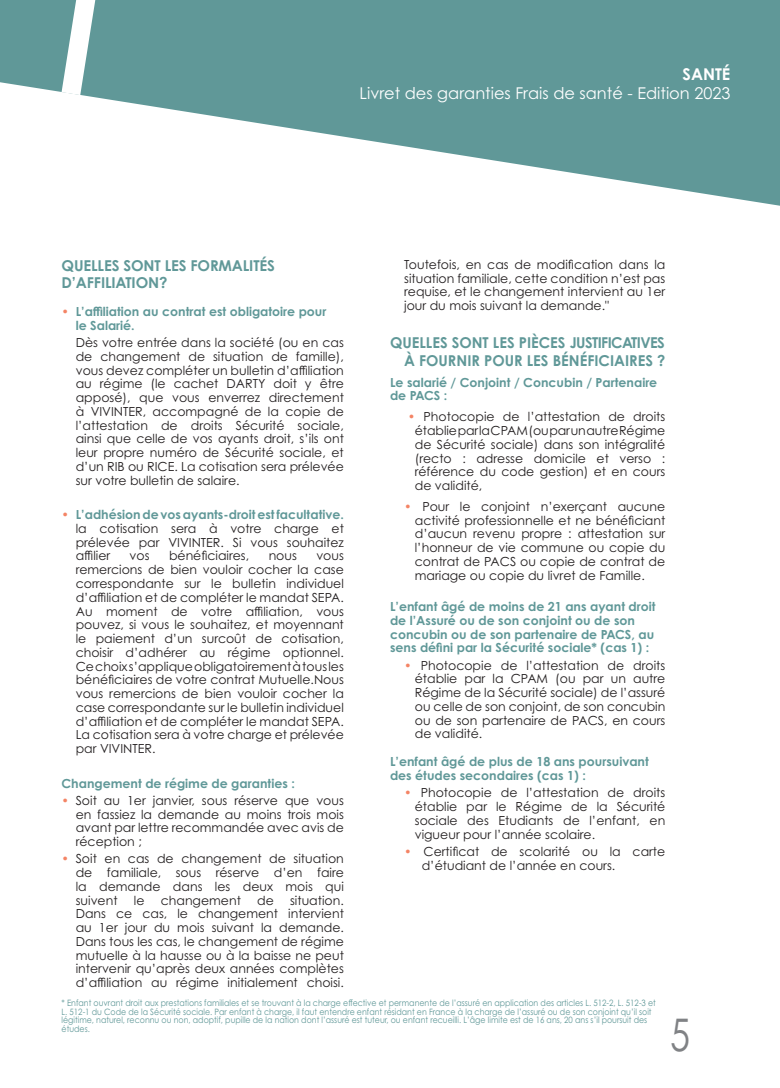
<style>
.page{position:relative;width:780px;height:1088px;background:#fff}
.page>*{position:absolute;margin:0;border:0;box-sizing:border-box;transform-origin:0 0}
.t1{font:45px "Century Gothic Pro";color:#808285;scale:.8 1}
.t2{font:16.25px "Century Gothic Pro";color:#fff}
.t3{font:700 16.25px "Century Gothic Pro";color:#fff}
.t4{font:700 15px/17.5px "Century Gothic Pro";letter-spacing:-.01em;color:#609898}
.t5{font:12.5px/13.8px "Century Gothic Pro";color:#231f20;text-align:justify}
.t6{font:700 12.5px/13.8px "Century Gothic Pro";color:#609898}
.Renvois{font:8.75px/8.8px "Century Gothic Pro";color:#609898;scale:.9 1}
.s1{font-weight:400;color:#f48465}
.s2{color:#f48465}
.s3{font-weight:700;color:#609898}
</style>
<div class="page">
<svg style="left:0;top:0;width:780px;height:206px;fill:#609898"></svg>
<svg style="left:62px;top:0;width:52px;height:95px"></svg>
<h2 class="t3" style="left:682px;top:64px;width:49px">SANTÉ</h2>
<h2 class="t2" style="left:359px;top:84px;width:372px">Livret des garanties Frais de santé - Edition 2023</h2>
<h4 class="t4" style="left:62px;top:256px;width:215px">QUELLES SONT LES FORMALITÉS<br>D’AFFILIATION?</h4>
<h3 class="t6" style="left:76px;top:304px;width:252px;text-indent:-14px"><span class="s1">•</span> L’affiliation au contrat est obligatoire pour le Salarié.</h3>
<h3 class="t5" style="left:76px;top:336px;width:270px">Dès votre entrée dans la société (ou en cas de changement de situation de famille), vous devez compléter un bulletin d’affiliation au régime (le cachet DARTY doit y être apposé), que vous enverrez directement à VIVINTER, accompagné de la copie de l’attestation de droits Sécurité sociale, ainsi que celle de vos ayants droit, s’ils ont leur propre numéro de Sécurité sociale, et d’un RIB ou RICE. La cotisation sera prélevée sur votre bulletin de salaire.</h3>
<h3 class="t5" style="left:76px;top:508px;width:270px;text-indent:-14px"><span class="s2">•</span> <span class="s3">L’adhésion de vos ayants-droit est facultative. </span>la cotisation sera à votre charge et prélevée par VIVINTER. Si vous souhaitez affilier</h3>
<h3 class="t5" style="left:130px;top:549px;width:21px">vos</h3>
<h3 class="t5" style="left:169px;top:549px;width:82px">bénéficiaires,</h3>
<h3 class="t5" style="left:269px;top:549px;width:30px">nous</h3>
<h3 class="t5" style="left:76px;top:549px;width:270px;text-indent:240px">vous remercions de bien vouloir cocher la case correspondante sur le bulletin individuel d’affiliation et de compléter le mandat SEPA.<br>Au moment de votre affiliation, vous pouvez, si vous le souhaitez, et moyennant le paiement d’un surcoût de cotisation, choisir d’adhérer au régime optionnel.<br>Ce choix s’applique obligatoirement à tous les bénéficiaires de votre contrat Mutuelle.Nous vous remercions de bien vouloir cocher la case correspondante sur le bulletin individuel d’affiliation et de compléter le mandat SEPA.<br>La cotisation sera à votre charge et prélevée par VIVINTER.</h3>
<h3 class="t6" style="left:62px;top:776px;width:235px">Changement de régime de garanties :</h3>
<h3 class="t5" style="left:76px;top:793px;width:270px;text-indent:-14px"><span class="s2">•</span> Soit au 1er janvier, sous réserve que vous en fassiez la demande au moins trois mois avant par lettre recommandée avec avis de réception ;</h3>
<h3 class="t5" style="left:76px;top:852px;width:270px;text-indent:-14px"><span class="s2">•</span> Soit en cas de changement de situation de familiale, sous réserve d’en faire la demande dans les deux mois qui suivent</h3>
<h3 class="t5" style="left:76px;top:893px;width:270px;text-indent:214px">situation.<br>Dans ce cas, le changement intervient au 1er jour du mois suivant la demande.<br>Dans tous les cas, le changement de régime mutuelle à la hausse ou à la baisse ne peut intervenir qu’après deux années complètes d’affiliation au régime initialement choisi.</h3>
<h3 class="t5" style="left:134px;top:893px;width:12px">le</h3>
<h3 class="t5" style="left:161px;top:893px;width:82px">changement</h3>
<h3 class="t5" style="left:257px;top:893px;width:18px">de</h3>
<h3 class="t5" style="left:404px;top:257px;width:263px">Toutefois, en cas de modification dans la situation familiale, cette condition n’est pas requise, et le changement intervient au 1er jour du mois suivant la demande."</h3>
<h3 class="t4" style="left:390px;top:334px;width:277px;text-align:right">QUELLES SONT LES PIÈCES JUSTIFICATIVES<br>À FOURNIR POUR LES BÉNÉFICIAIRES ?</h3>
<h3 class="t6" style="left:390px;top:375px;width:269px">Le salarié / Conjoint / Concubin / Partenaire de PACS :</h3>
<h3 class="t5" style="left:415px;top:410px;width:252px;text-indent:-7px"><span class="s2">•</span> Photocopie de l’attestation de droits établie par la CPAM (ou par un autre Régime de Sécurité sociale) dans son intégralité (recto : adresse domicile et verso : référence du code gestion) et en cours de validité,</h3>
<h3 class="t5" style="left:415px;top:499px;width:252px;text-indent:-11px"><span class="s2">•</span> Pour le conjoint n’exerçant aucune activité professionnelle et ne bénéficiant d’aucun revenu propre : attestation sur l’honneur de vie commune ou copie du contrat de PACS ou copie de contrat de mariage ou copie du livret de Famille.</h3>
<h3 class="t6" style="left:390px;top:599px;width:267px">L’enfant âgé de moins de 21 ans ayant droit de l’Assuré ou de son conjoint ou de son concubin ou de son partenaire de PACS, au sens défini par la Sécurité sociale* (cas 1) :</h3>
<h3 class="t5" style="left:415px;top:658px;width:252px;text-indent:-11px"><span class="s2">•</span> Photocopie de l’attestation de droits établie par la CPAM (ou par un autre Régime de la Sécurité sociale) de l’assuré ou celle de son conjoint, de son concubin ou de son partenaire de PACS, en cours de validité.</h3>
<h3 class="t6" style="left:390px;top:755px;width:260px">L’enfant âgé de plus de 18 ans poursuivant des études secondaires (cas 1) :</h3>
<h3 class="t5" style="left:415px;top:786px;width:252px;text-indent:-11px"><span class="s2">•</span> Photocopie de l’attestation de droits établie par le Régime de la Sécurité sociale des Etudiants de l’enfant, en vigueur pour l’année scolaire.</h3>
<h3 class="t5" style="left:421px;top:844px;width:245px;text-indent:-18px"><span class="s2">•</span> Certificat de scolarité ou la carte d’étudiant de l’année en cours.</h3>
<p class="Renvois" style="left:62px;top:998px;width:662px">* Enfant ouvrant droit aux prestations familiales et se trouvant à la charge effective et permanente de l’assuré en application des articles L. 512-2, L. 512-3 et L. 512-1 du Code de la Sécurité sociale. Par enfant à charge, il faut entendre enfant résidant en France à la charge de l’assuré ou de son conjoint qu’il soit légitime, naturel, reconnu ou non, adoptif, pupille de la nation dont l’assuré est tuteur, ou enfant recueilli. L’âge limite est de 16 ans, 20 ans s’il poursuit des études.</p>
<h1 class="t1" style="left:670px;top:1007px;width:26px">5</h1>
</div>
